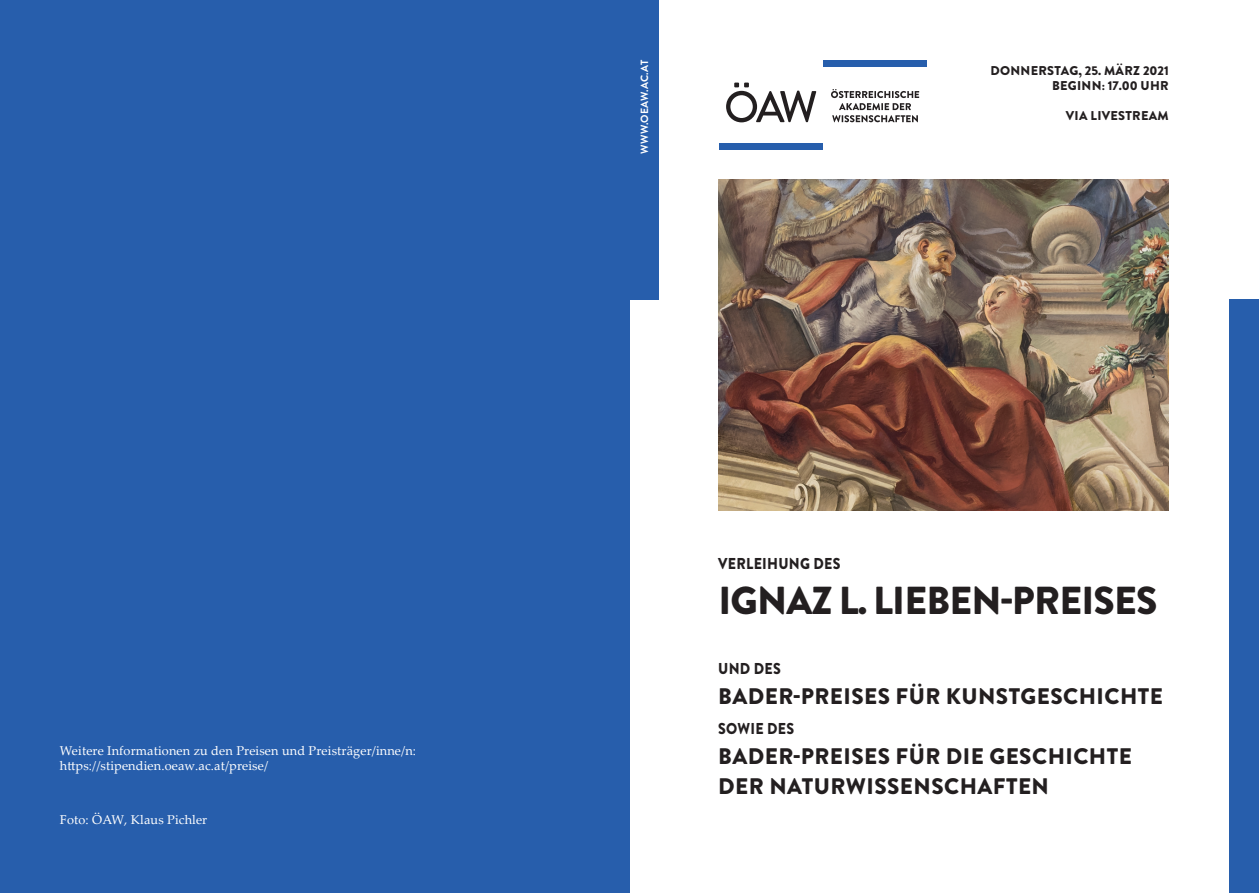
<style>
.page{position:relative;width:1259px;height:893px;background:#fff}
.page>*{position:absolute;margin:0;border:0;box-sizing:border-box;transform-origin:0 0}
.t1{font:900 39px "Brandon Grotesque";letter-spacing:-.02em;color:#231f20}
.t2{font:900 22.5px/30px "Brandon Grotesque";letter-spacing:.02em;color:#231f20}
.t3{font:900 15.75px "Brandon Grotesque";letter-spacing:.02em;color:#231f20;scale:.9 1}
.t4{font:12.75px/15.3px "Palatino Linotype";letter-spacing:.01em;color:#fff}
.t5{font:900 12.75px/15px "Brandon Grotesque";letter-spacing:.02em;color:#231f20;text-align:right}
.t6{font:700 10.5px "Brandon Grotesque";letter-spacing:.02em;color:#fff}
</style>
<div class="page">
<div style="left:0;top:0;width:629px;height:893px;background:#275eac"></div>
<div style="left:1229px;top:300px;width:30px;height:593px;background:#275eac"></div>
<div style="left:629px;top:0;width:30px;height:300px;background:#275eac"></div>
<div style="left:719px;top:143px;width:104px;height:7px;background:#275eac"></div>
<div style="left:823px;top:60px;width:104px;height:7px;background:#275eac"></div>
<svg style="left:726px;top:83px;width:90px;height:39px"></svg>
<svg style="left:831px;top:89px;width:88px;height:33px"></svg>
<img style="left:719px;top:180px;width:449px;height:330px">
<p class="t4" style="left:60px;top:742px;width:358px">Weitere Informationen zu den Preisen und Preisträger/inne/n: https://stipendien.oeaw.ac.at/preise/</p>
<p class="t4" style="left:60px;top:812px;width:149px">Foto: ÖAW, Klaus Pichler</p>
<p class="t6" style="left:637px;top:154px;width:95px;rotate:-90deg">WWW.OEAW.AC.AT</p>
<p class="t5" style="left:990px;top:63px;width:180px">DONNERSTAG, 25. MÄRZ 2021<br>BEGINN: 17.00 UHR</p>
<p class="t5" style="left:1066px;top:108px;width:104px">VIA LIVESTREAM</p>
<p class="t3" style="left:718px;top:553px;width:137px">VERLEIHUNG DES</p>
<h1 class="t1" style="left:718px;top:573px;width:441px">IGNAZ L. LIEBEN-PREISES</h1>
<p class="t3" style="left:718px;top:658px;width:71px">UND DES</p>
<h2 class="t2" style="left:718px;top:682px;width:446px">BADER-PREISES FÜR KUNSTGESCHICHTE</h2>
<p class="t3" style="left:718px;top:718px;width:86px">SOWIE DES</p>
<h2 class="t2" style="left:718px;top:742px;width:415px">BADER-PREISES FÜR DIE GESCHICHTE<br>DER NATURWISSENSCHAFTEN</h2>
</div>
